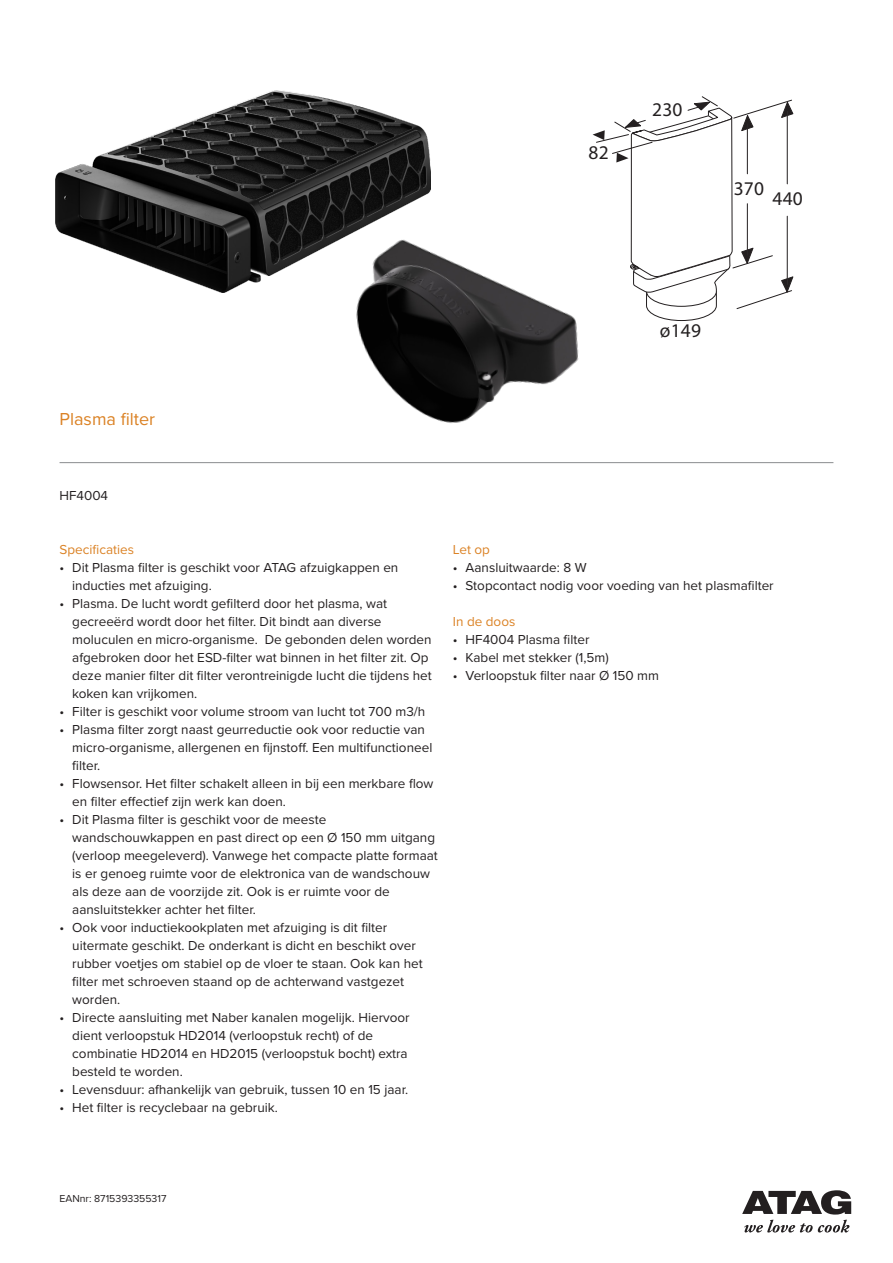
<style>
.page{position:relative;width:893px;height:1263px;background:#fff}
.page>*{position:absolute;margin:0;border:0;box-sizing:border-box;transform-origin:0 0}
.t1{font:19.5px "Helvetica Neue LT Std";letter-spacing:.01em;color:#231f20}
.Productnaam{font:18px "Proxima Nova";color:#db8225}
.type_overzicht{font:13.5px/18px "Proxima Nova";color:#231f20}
.producttekst_tussenkop{font:13.5px "Proxima Nova";color:#db8225}
.EANnr{font:10.5px "Proxima Nova";color:#231f20}
</style>
<div class="page">
<hr style="left:60px;top:462px;width:773px;height:1px;background:#8a8c8f">
<svg style="left:744px;top:1220px;width:105px;height:12px"></svg>
<svg style="left:742px;top:1190px;width:109px;height:24px"></svg>
<img style="left:55px;top:91px;width:375px;height:202px">
<svg style="left:593px;top:96px;width:200px;height:218px"></svg>
<hr style="left:747px;top:204px;width:1px;height:52px;background:#231f20">
<img style="left:260px;top:185px;width:451px;height:279px">
<p class="t1" style="left:589px;top:141px;width:22px">82</p>
<p class="t1" style="left:652px;top:98px;width:32px">230</p>
<p class="t1" style="left:734px;top:176px;width:32px">370</p>
<p class="t1" style="left:772px;top:186px;width:32px">440</p>
<p class="t1" style="left:660px;top:318px;width:43px">ø149</p>
<p class="Productnaam" style="left:60px;top:406px;width:97px">Plasma filter</p>
<p class="type_overzicht" style="left:60px;top:486px;width:50px">HF4004</p>
<p class="producttekst_tussenkop" style="left:60px;top:539px;width:76px">Specificaties</p>
<p class="type_overzicht" style="left:72px;top:558px;width:328px;text-indent:-13px">• Dit Plasma filter is geschikt voor ATAG afzuigkappen en inducties met afzuiging.</p>
<p class="type_overzicht" style="left:72px;top:594px;width:361px;text-indent:-13px">• Plasma. De lucht wordt gefilterd door het plasma, wat gecreeërd wordt door het filter. Dit bindt aan diverse moluculen en micro-organisme. De gebonden delen worden afgebroken door het ESD-filter wat binnen in het filter zit. Op deze manier filter dit filter verontreinigde lucht die tijdens het koken kan vrijkomen.</p>
<p class="type_overzicht" style="left:60px;top:702px;width:367px">• Filter is geschikt voor volume stroom van lucht tot 700 m3/h</p>
<p class="type_overzicht" style="left:72px;top:720px;width:362px;text-indent:-13px">• Plasma filter zorgt naast geurreductie ook voor reductie van micro-organisme, allergenen en fijnstoff. Een multifunctioneel filter.</p>
<p class="type_overzicht" style="left:72px;top:774px;width:363px;text-indent:-13px">• Flowsensor. Het filter schakelt alleen in bij een merkbare flow en filter effectief zijn werk kan doen.</p>
<p class="type_overzicht" style="left:72px;top:810px;width:367px;text-indent:-13px">• Dit Plasma filter is geschikt voor de meeste wandschouwkappen en past direct op een Ø 150 mm uitgang (verloop meegeleverd). Vanwege het compacte platte formaat is er genoeg ruimte voor de elektronica van de wandschouw als deze aan de voorzijde zit. Ook is er ruimte voor de aansluitstekker achter het filter.</p>
<p class="type_overzicht" style="left:72px;top:918px;width:352px;text-indent:-13px">• Ook voor inductiekookplaten met afzuiging is dit filter uitermate geschikt. De onderkant is dicht en beschikt over rubber voetjes om stabiel op de vloer te staan. Ook kan het filter met schroeven staand op de achterwand vastgezet worden.</p>
<p class="type_overzicht" style="left:72px;top:1008px;width:339px;text-indent:-13px">• Directe aansluiting met Naber kanalen mogelijk. Hiervoor dient verloopstuk HD2014 (verloopstuk recht) of de combinatie HD2014 en HD2015 (verloopstuk bocht) extra besteld te worden.</p>
<p class="type_overzicht" style="left:60px;top:1080px;width:350px">• Levensduur: afhankelijk van gebruik, tussen 10 en 15 jaar.</p>
<p class="type_overzicht" style="left:60px;top:1098px;width:220px">• Het filter is recyclebaar na gebruik.</p>
<p class="producttekst_tussenkop" style="left:453px;top:539px;width:39px">Let op</p>
<p class="type_overzicht" style="left:453px;top:558px;width:135px">• Aansluitwaarde: 8 W</p>
<p class="type_overzicht" style="left:453px;top:576px;width:322px">• Stopcontact nodig voor voeding van het plasmafilter</p>
<p class="producttekst_tussenkop" style="left:453px;top:611px;width:64px">In de doos</p>
<p class="type_overzicht" style="left:453px;top:630px;width:138px">• HF4004 Plasma filter</p>
<p class="type_overzicht" style="left:453px;top:648px;width:157px">• Kabel met stekker (1,5m)</p>
<p class="type_overzicht" style="left:453px;top:666px;width:208px">• Verloopstuk filter naar Ø 150 mm</p>
<p class="EANnr" style="left:60px;top:1191px;width:108px">EANnr: 8715393355317</p>
</div>
